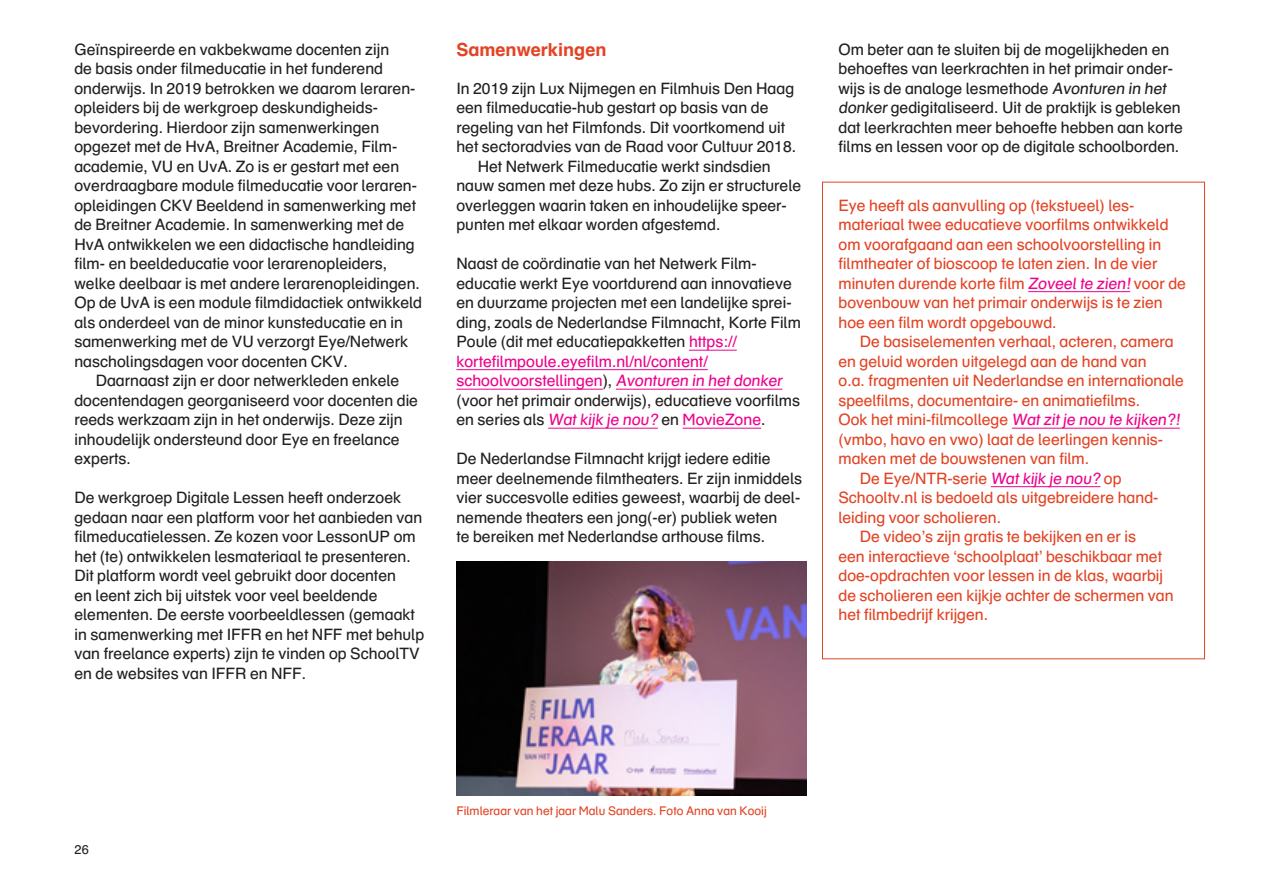
<style>
.page{position:relative;width:1263px;height:893px;background:#fff}
.page>*{position:absolute;margin:0;border:0;box-sizing:border-box;transform-origin:0 0}
.t1{font:700 18px "Eye Schulbuch";color:#e24425}
.t2{font:15.75px/19.5px "Eye Schulbuch";color:#231f20}
.t3{font:15.75px/19.5px "Eye Schulbuch";color:#e24425}
.t4{font:12.75px "Eye Schulbuch";color:#231f20}
.t5{font:12px "Eye Schulbuch";color:#e24425}
.s1{color:#ed028c}
</style>
<div class="page">
<hr style="left:689px;top:350px;width:48px;height:1px;background:#ed028c">
<hr style="left:456px;top:369px;width:252px;height:1px;background:#ed028c">
<hr style="left:456px;top:389px;width:147px;height:1px;background:#ed028c">
<hr style="left:616px;top:389px;width:166px;height:1px;background:#ed028c">
<hr style="left:548px;top:428px;width:110px;height:1px;background:#ed028c">
<hr style="left:683px;top:428px;width:78px;height:1px;background:#ed028c">
<hr style="left:1028px;top:291px;width:102px;height:1px;background:#ed028c">
<hr style="left:1012px;top:428px;width:168px;height:1px;background:#ed028c">
<hr style="left:991px;top:486px;width:109px;height:1px;background:#ed028c">
<img style="left:456px;top:562px;width:350px;height:234px">
<p class="t2" style="left:74px;top:39px;width:349px">Geïnspireerde en vakbekwame docenten zijn<br>de basis onder filmeducatie in het funderend onderwijs. In 2019 betrokken we daarom leraren&shy;opleiders bij de werkgroep deskundigheids&shy;bevordering. Hierdoor zijn samenwerkingen opgezet met de HvA, Breitner Academie, Film-- academie, VU en UvA. Zo is er gestart met een overdraagbare module filmeducatie voor leraren&shy;opleidingen CKV Beeldend in samenwerking met de Breitner Academie. In samenwerking met de HvA ontwikkelen we een didactische handleiding film- en beeldeducatie voor lerarenopleiders, welke deelbaar is met andere lerarenopleidingen.<br>Op de UvA is een module filmdidactiek ontwikkeld als onderdeel van de minor kunsteducatie en in samenwerking met de VU verzorgt Eye/Netwerk nascholingsdagen voor docenten CKV.</p>
<p class="t2" style="left:74px;top:371px;width:345px;text-indent:21px">Daarnaast zijn er door netwerkleden enkele docentendagen georganiseerd voor docenten die reeds werkzaam zijn in het onderwijs. Deze zijn inhoudelijk ondersteund door Eye en freelance experts.</p>
<p class="t2" style="left:74px;top:488px;width:351px">De werkgroep Digitale Lessen heeft onderzoek gedaan naar een platform voor het aanbieden van filmeducatielessen. Ze kozen voor LessonUP om het (te) ontwikkelen lesmateriaal te presenteren.<br>Dit platform wordt veel gebruikt door docenten<br>en leent zich bij uitstek voor veel beeldende elementen. De eerste voorbeeldlessen (gemaakt in samenwerking met IFFR en het NFF met behulp van freelance experts) zijn te vinden op SchoolTV en de websites van IFFR en NFF.</p>
<p class="t1" style="left:456px;top:38px;width:152px">Samenwerkingen</p>
<p class="t2" style="left:456px;top:78px;width:339px">In 2019 zijn Lux Nijmegen en Filmhuis Den Haag</p>
<p class="t2" style="left:456px;top:98px;width:314px">een filmeducatie-hub gestart op basis van de</p>
<p class="t2" style="left:456px;top:117px;width:330px">regeling van het Filmfonds. Dit voortkomend uit</p>
<p class="t2" style="left:456px;top:137px;width:341px">het sectoradvies van de Raad voor Cultuur 2018.</p>
<p class="t2" style="left:478px;top:156px;width:294px">Het Netwerk Filmeducatie werkt sindsdien</p>
<p class="t2" style="left:456px;top:176px;width:346px">nauw samen met deze hubs. Zo zijn er structurele</p>
<p class="t2" style="left:456px;top:195px;width:331px">overleggen waarin taken en inhoudelijke speer-</p>
<p class="t2" style="left:456px;top:215px;width:265px">punten met elkaar worden afgestemd.</p>
<p class="t2" style="left:456px;top:254px;width:346px">Naast de coördinatie van het Netwerk Film&shy;educatie werkt Eye voortdurend aan innovatieve en duurzame projecten met een landelijke sprei&shy;ding, zoals de Nederlandse Filmnacht, Korte Film Poule (dit met educatiepakketten <span class="s1">https:// kortefilmpoule.eyefilm.nl/nl/content/ schoolvoorstellingen</span>), <span class="s1">Avonturen in het donker </span>(voor het primair onderwijs), educatieve voorfilms en series als <span class="s1">Wat kijk je nou?</span> en <span class="s1">MovieZone</span>.</p>
<p class="t2" style="left:456px;top:449px;width:347px">De Nederlandse Filmnacht krijgt iedere editie meer deelnemende filmtheaters. Er zijn inmiddels vier succesvolle edities geweest, waarbij de deel&shy;nemende theaters een jong(-er) publiek weten<br>te bereiken met Nederlandse arthouse films.</p>
<p class="t2" style="left:838px;top:39px;width:346px">Om beter aan te sluiten bij de mogelijkheden en behoeftes van leerkrachten in het primair onder&shy;wijs is de analoge lesmethode Avonturen in het donker gedigitaliseerd. Uit de praktijk is gebleken dat leerkrachten meer behoefte hebben aan korte films en lessen voor op de digitale schoolborden.</p>
<p class="t3" style="left:838px;top:195px;width:349px">Eye heeft als aanvulling op (tekstueel) les&shy;materiaal twee educatieve voorfilms ontwikkeld om voorafgaand aan een schoolvoorstelling in filmtheater of bioscoop te laten zien. In de vier minuten durende korte film <span class="s1">Zoveel te zien!</span> voor de bovenbouw van het primair onderwijs is te zien hoe een film wordt opgebouwd.</p>
<p class="t3" style="left:860px;top:332px;width:315px">De basiselementen verhaal, acteren, camera</p>
<p class="t3" style="left:838px;top:351px;width:310px">en geluid worden uitgelegd aan de hand van</p>
<p class="t3" style="left:838px;top:371px;width:347px">o.a. fragmenten uit Nederlandse en internationale</p>
<p class="t3" style="left:838px;top:390px;width:303px">speelfilms, documentaire- en animatiefilms.</p>
<p class="t3" style="left:838px;top:410px;width:345px">Ook het mini-filmcollege <span class="s1">Wat zit je nou te kijken?!</span></p>
<p class="t3" style="left:838px;top:429px;width:325px">(vmbo, havo en vwo) laat de leerlingen kennis-</p>
<p class="t3" style="left:838px;top:449px;width:252px">maken met de bouwstenen van film.</p>
<p class="t3" style="left:860px;top:468px;width:263px">De Eye/NTR-serie <span class="s1">Wat kijk je nou?</span> op</p>
<p class="t3" style="left:838px;top:488px;width:320px">Schooltv.nl is bedoeld als uitgebreidere hand-</p>
<p class="t3" style="left:838px;top:507px;width:164px">leiding voor scholieren.</p>
<p class="t3" style="left:860px;top:527px;width:278px">De video’s zijn gratis te bekijken en er is</p>
<p class="t3" style="left:838px;top:546px;width:325px">een interactieve ‘schoolplaat’ beschikbaar met</p>
<p class="t3" style="left:838px;top:566px;width:326px">doe-opdrachten voor lessen in de klas, waarbij</p>
<p class="t3" style="left:838px;top:585px;width:337px">de scholieren een kijkje achter de schermen van</p>
<p class="t3" style="left:838px;top:605px;width:151px">het filmbedrijf krijgen.</p>
<p class="t4" style="left:74px;top:842px;width:16px">26</p>
<p class="t5" style="left:456px;top:803px;width:312px">Filmleraar van het jaar Malu Sanders. Foto Anna van Kooij</p>
</div>
